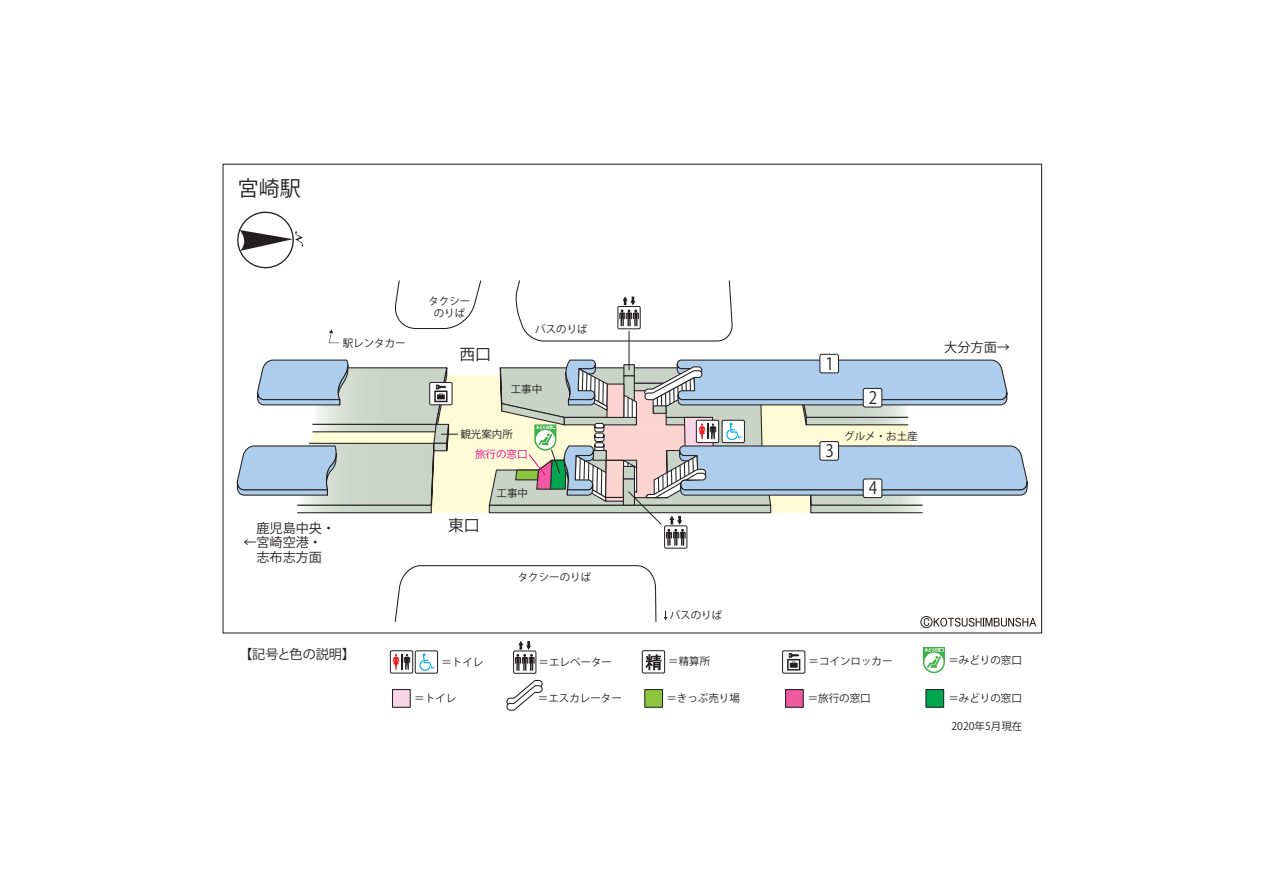
<style>
.page{position:relative;width:1263px;height:893px;background:#fff}
.page>*{position:absolute;margin:0;border:0;box-sizing:border-box;transform-origin:0 0}
.t1{font:21px "Gothic BBB Pro Medium 83 pv RKSJ H";color:#231f20}
.t2{font:17.1px "Gothic BBB Pro Medium 83 pv RKSJ H";color:#231f20;scale:.9 1}
.t3{font:15.75px "Gothic BBB Pro Medium 83 pv RKSJ H";color:#231f20}
.t4{font:13.2px/14.4px "Gothic BBB Pro Medium 83 pv RKSJ H";color:#231f20}
.t5{font:10.5px/11.9px "Gothic BBB Pro Medium 83 pv RKSJ H";color:#231f20;text-align:center}
.t6{font:10.5px "Gothic BBB Pro Medium 83 pv RKSJ H";color:#ed028c}
</style>
<div class="page">
<svg style="left:394px;top:565px;width:263px;height:57px"></svg>
<svg style="left:394px;top:280px;width:88px;height:50px"></svg>
<div style="left:458px;top:375px;width:30px;height:138px;background:#fffbd6"></div>
<svg style="left:237px;top:211px;width:66px;height:58px"></svg>
<div style="left:664px;top:526px;width:23px;height:22px;border:1px solid #231f20"></div>
<svg style="left:664px;top:611px;width:3px;height:9px"></svg>
<svg style="left:488px;top:280px;width:540px;height:266px"></svg>
<svg style="left:236px;top:359px;width:222px;height:155px"></svg>
<svg style="left:329px;top:329px;width:10px;height:14px"></svg>
<div style="left:925px;top:689px;width:19px;height:19px;background:#00a54f;border:1px solid #231f20"></div>
<div style="left:785px;top:689px;width:19px;height:19px;background:#ef59a1;border:1px solid #231f20"></div>
<div style="left:644px;top:689px;width:19px;height:19px;background:#8bc63e;border:1px solid #231f20"></div>
<div style="left:392px;top:689px;width:19px;height:19px;background:#fad5e5;border:1px solid #231f20"></div>
<div style="left:390px;top:650px;width:23px;height:23px;border:1px solid #231f20"></div>
<svg style="left:393px;top:654px;width:17px;height:16px"></svg>
<div style="left:415px;top:651px;width:23px;height:22px;border:1px solid #231f20"></div>
<svg style="left:419px;top:653px;width:16px;height:18px"></svg>
<svg style="left:923px;top:647px;width:22px;height:26px"></svg>
<div style="left:782px;top:651px;width:23px;height:22px;border:1px solid #231f20"></div>
<svg style="left:787px;top:653px;width:13px;height:18px"></svg>
<div style="left:513px;top:651px;width:23px;height:23px;border:1px solid #231f20"></div>
<svg style="left:515px;top:641px;width:20px;height:30px"></svg>
<div style="left:642px;top:650px;width:23px;height:23px;border:1px solid #231f20"></div>
<svg style="left:645px;top:654px;width:16px;height:16px"></svg>
<svg style="left:506px;top:679px;width:37px;height:32px"></svg>
<svg style="left:924px;top:618px;width:112px;height:9px"></svg>
<div style="left:920px;top:616px;width:12px;height:12px;border:1px solid #231f20;border-radius:50%"></div>
<h1 class="t1" style="left:238px;top:177px;width:64px">宮崎駅</h1>
<p class="t4" style="left:243px;top:521px;width:93px">　鹿児島中央・←宮崎空港・　志布志方面</p>
<p class="t5" style="left:428px;top:296px;width:43px">タクシーのりば</p>
<p class="t5" style="left:535px;top:324px;width:54px">バスのりば</p>
<p class="t5" style="left:343px;top:338px;width:64px">駅レンタカー</p>
<p class="t4" style="left:944px;top:341px;width:67px">大分方面→</p>
<h3 class="t3" style="left:459px;top:346px;width:33px">西口</h3>
<h2 class="t2" style="left:825px;top:354px;width:11px">1</h2>
<p class="t5" style="left:511px;top:383px;width:33px">工事中</p>
<p class="t5" style="left:460px;top:428px;width:54px">観光案内所</p>
<p class="t6" style="left:475px;top:448px;width:54px">旅行の窓口</p>
<h3 class="t3" style="left:448px;top:516px;width:33px">東口</h3>
<p class="t5" style="left:496px;top:487px;width:33px">工事中</p>
<p class="t5" style="left:518px;top:571px;width:75px">タクシーのりば</p>
<p class="t5" style="left:670px;top:610px;width:54px">バスのりば</p>
<h2 class="t2" style="left:825px;top:441px;width:11px">3</h2>
<h2 class="t2" style="left:869px;top:388px;width:11px">2</h2>
<p class="t5" style="left:844px;top:431px;width:75px">グルメ・お土産</p>
<h2 class="t2" style="left:869px;top:478px;width:11px">4</h2>
<p class="t4" style="left:239px;top:647px;width:117px">【記号と色の説明】</p>
<p class="t5" style="left:441px;top:656px;width:43px">＝トイレ</p>
<p class="t5" style="left:808px;top:655px;width:85px">＝コインロッカー</p>
<p class="t5" style="left:948px;top:654px;width:75px">＝みどりの窓口</p>
<p class="t5" style="left:538px;top:692px;width:85px">＝エスカレーター</p>
<p class="t5" style="left:538px;top:656px;width:75px">＝エレベーター</p>
<p class="t5" style="left:668px;top:655px;width:43px">＝精算所</p>
<p class="t5" style="left:414px;top:692px;width:43px">＝トイレ</p>
<p class="t5" style="left:666px;top:692px;width:75px">＝きっぷ売り場</p>
<p class="t5" style="left:808px;top:692px;width:64px">＝旅行の窓口</p>
<p class="t5" style="left:948px;top:692px;width:75px">＝みどりの窓口</p>
<p class="t5" style="left:951px;top:721px;width:72px">2020年5月現在</p>
</div>
